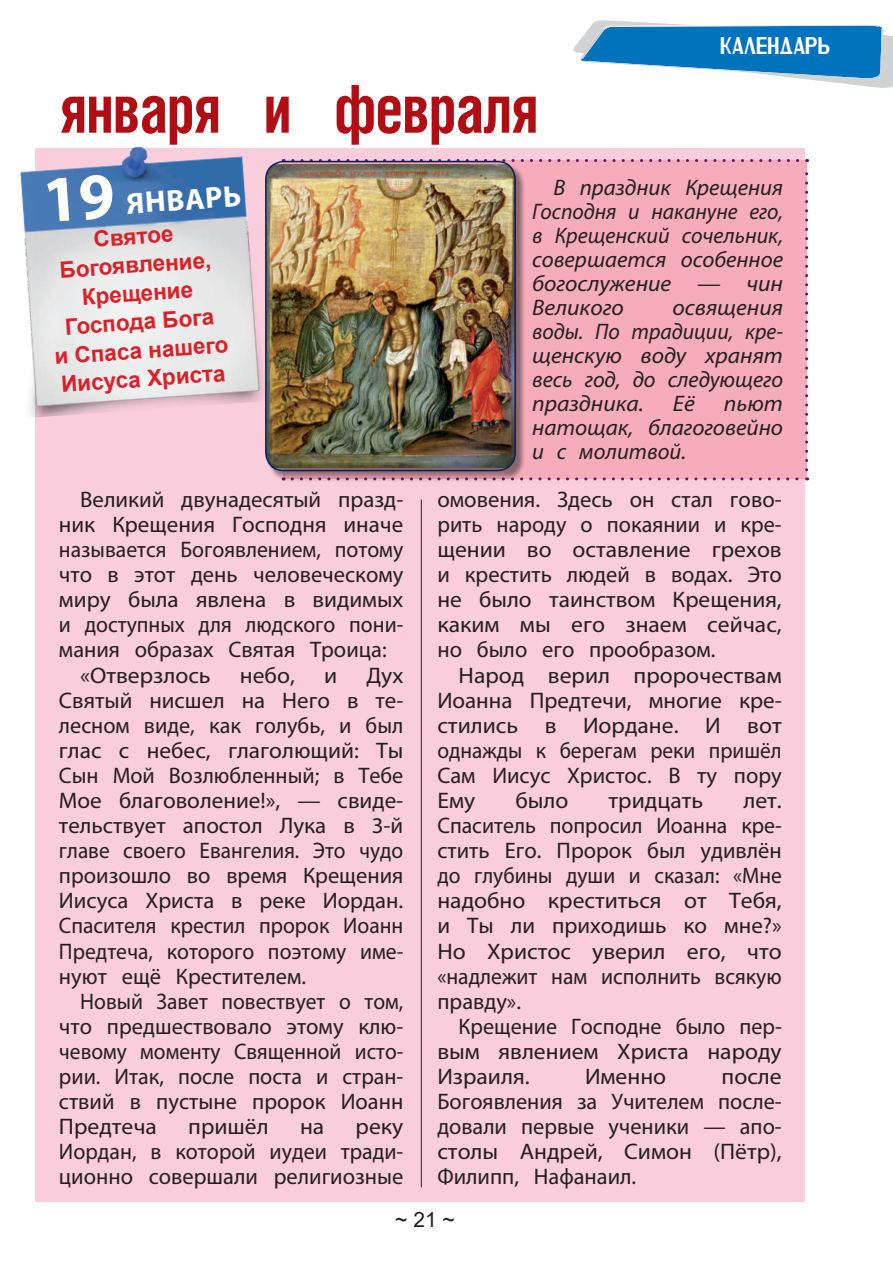
<style>
.page{position:relative;width:893px;height:1263px;background:#fff}
.page>*{position:absolute;margin:0;border:0;box-sizing:border-box;transform-origin:0 0}
.t1{font:700 66px "Helios Cond C";letter-spacing:-.02em;color:#b00d15;scale:.91 1}
.t2{font:700 30px "Myriad Pro";color:#fff}
.t3{font:24px "Azbuka Fixed";letter-spacing:.005em;color:#fff;scale:.85 1}
.t4{font:22.5px/25px "Myriad Pro";color:#231f20;text-align:justify;scale:1.05 1}
.t5{font:22.5px/25px "Myriad Pro";color:#231f20;text-align:justify}
.t6{font:22.5px/25px "Myriad Pro";color:#231f20;text-align:justify;scale:.96 1}
.t7{font:italic 22.5px/24px "Myriad Pro";color:#231f20;text-align:justify;scale:1.05 1}
.t8{font:italic 22.5px/24px "Myriad Pro";color:#231f20;text-align:justify}
.t9{font:700 22.5px/28.5px "Arial";color:#da2128;text-align:center}
.t10{font:21px "Arial";color:#231f20}
.s1{font-size:66px}
</style>
<div class="page">
<div style="left:36px;top:148px;width:769px;height:1054px;background:#f9cddc"></div>
<div style="left:283px;top:160px;width:524px;height:319px;background:#f7acbb"></div>
<svg style="left:529px;top:477px;width:279px;height:3px"></svg>
<svg style="left:805px;top:159px;width:3px;height:311px"></svg>
<svg style="left:338px;top:159px;width:460px;height:3px"></svg>
<hr style="left:421px;top:500px;width:1px;height:687px;background:#231f20">
<img style="left:20px;top:146px;width:318px;height:274px">
<div style="left:266px;top:162px;width:261px;height:320px;background:#231f20;opacity:.5"></div>
<img style="left:266px;top:164px;width:249px;height:304px">
<div style="left:265px;top:161px;width:251px;height:310px;border:2px solid #002361;border-radius:18px"></div>
<svg style="left:573px;top:20px;width:320px;height:68px"></svg>
<svg style="left:225px;top:186px;width:16px;height:21px"></svg>
<p class="t3" style="left:720px;top:33px;width:131px">календарь</p>
<h1 class="t1" style="left:60px;top:70px;width:528px">января и февраля</h1>
<p class="t8" style="left:532px;top:175px;width:252px;text-indent:21px">В праздник Крещения Господня и накануне его, в Крещенский сочельник, совершается особенное богослужение — чин Великого</p>
<h2 class="t2" style="left:42px;top:190px;width:103px;rotate:-4deg"><span class="s1">19</span> Январ</h2>
<p class="t9" style="left:46px;top:228px;width:176px;rotate:-4deg">Святое<br>Богоявление,<br>Крещение<br>Господа Бога<br>и Спаса нашего<br>Иисуса Христа</p>
<p class="t7" style="left:532px;top:295px;width:240px;text-indent:140px">освящения воды. По традиции, кре&shy;щенскую воду хранят весь год, до следующего праздника.</p>
<p class="t7" style="left:673px;top:391px;width:22px">Её</p>
<p class="t7" style="left:532px;top:391px;width:240px;text-indent:192px">пьют натощак, благоговейно и с молитвой.</p>
<p class="t5" style="left:80px;top:486px;width:323px">Великий двунадесятый празд-</p>
<p class="t5" style="left:59px;top:511px;width:346px">ник Крещения Господня иначе</p>
<p class="t6" style="left:59px;top:537px;width:360px">называется Богоявлением, потому</p>
<p class="t5" style="left:59px;top:562px;width:346px">что в этот день человеческому</p>
<p class="t5" style="left:59px;top:587px;width:346px">миру была явлена в видимых</p>
<p class="t6" style="left:59px;top:612px;width:360px">и доступных для людского пони-</p>
<p class="t5" style="left:59px;top:637px;width:329px">мания образах Святая Троица:</p>
<p class="t4" style="left:80px;top:662px;width:126px">«Отверзлось</p>
<p class="t4" style="left:240px;top:662px;width:54px">небо,</p>
<p class="t4" style="left:324px;top:662px;width:14px">и</p>
<p class="t4" style="left:59px;top:662px;width:330px;text-indent:307px">Дух Святый нисшел на Него в те&shy;лесном виде, как голубь, и был глас с небес, глаголющий: Ты Сын Мой Возлюбленный; в Тебе Мое благоволение!», — свиде&shy;тельствует апостол Лука в 3-й главе своего Евангелия. Это чудо произошло во время Крещения Иисуса Христа в реке Иордан.<br>Спасителя крестил пророк Иоанн Предтеча, которого поэтому име&shy;нуют ещё Крестителем.</p>
<p class="t6" style="left:59px;top:988px;width:360px;text-indent:21px">Новый Завет повествует о том, что предшествовало этому клю&shy;чевому моменту Священной исто&shy;рии. Итак, после поста и стран&shy;ствий в пустыне пророк Иоанн Предтеча</p>
<p class="t4" style="left:188px;top:1114px;width:78px">пришёл</p>
<p class="t4" style="left:300px;top:1114px;width:25px">на</p>
<p class="t4" style="left:59px;top:1114px;width:330px;text-indent:297px">реку Иордан, в которой иудеи тради&shy;ционно совершали религиозные</p>
<p class="t5" style="left:437px;top:486px;width:346px">омовения. Здесь он стал гово&shy;рить народу о покаянии и кре&shy;щении во оставление грехов и крестить людей в водах. Это не было таинством Крещения, каким мы его знаем сейчас, но было его прообразом.</p>
<p class="t4" style="left:437px;top:662px;width:329px;text-indent:21px">Народ верил пророчествам Иоанна Предтечи, многие кре&shy;стились в Иордане. И вот однажды к берегам реки пришёл Сам Иисус Христос. В ту пору Ему</p>
<p class="t4" style="left:515px;top:787px;width:52px">было</p>
<p class="t4" style="left:609px;top:787px;width:92px">тридцать</p>
<p class="t4" style="left:437px;top:787px;width:330px;text-indent:306px">лет.<br>Спаситель попросил Иоанна кре&shy;стить Его. Пророк был удивлён до глубины души и сказал: «Мне надобно креститься от Тебя, и Ты ли приходишь ко мне?» Но Христос уверил его, что «надлежит нам исполнить всякую правду».</p>
<p class="t5" style="left:437px;top:1013px;width:346px;text-indent:21px">Крещение Господне было пер&shy;вым явлением Христа народу Израиля.</p>
<p class="t4" style="left:585px;top:1063px;width:79px">Именно</p>
<p class="t4" style="left:437px;top:1063px;width:329px;text-indent:284px">после Богоявления за Учителем после&shy;довали первые ученики — апо&shy;столы Андрей, Симон (Пётр), Филипп, Нафанаил.</p>
<p class="t10" style="left:395px;top:1205px;width:61px">~ 21 ~</p>
</div>
